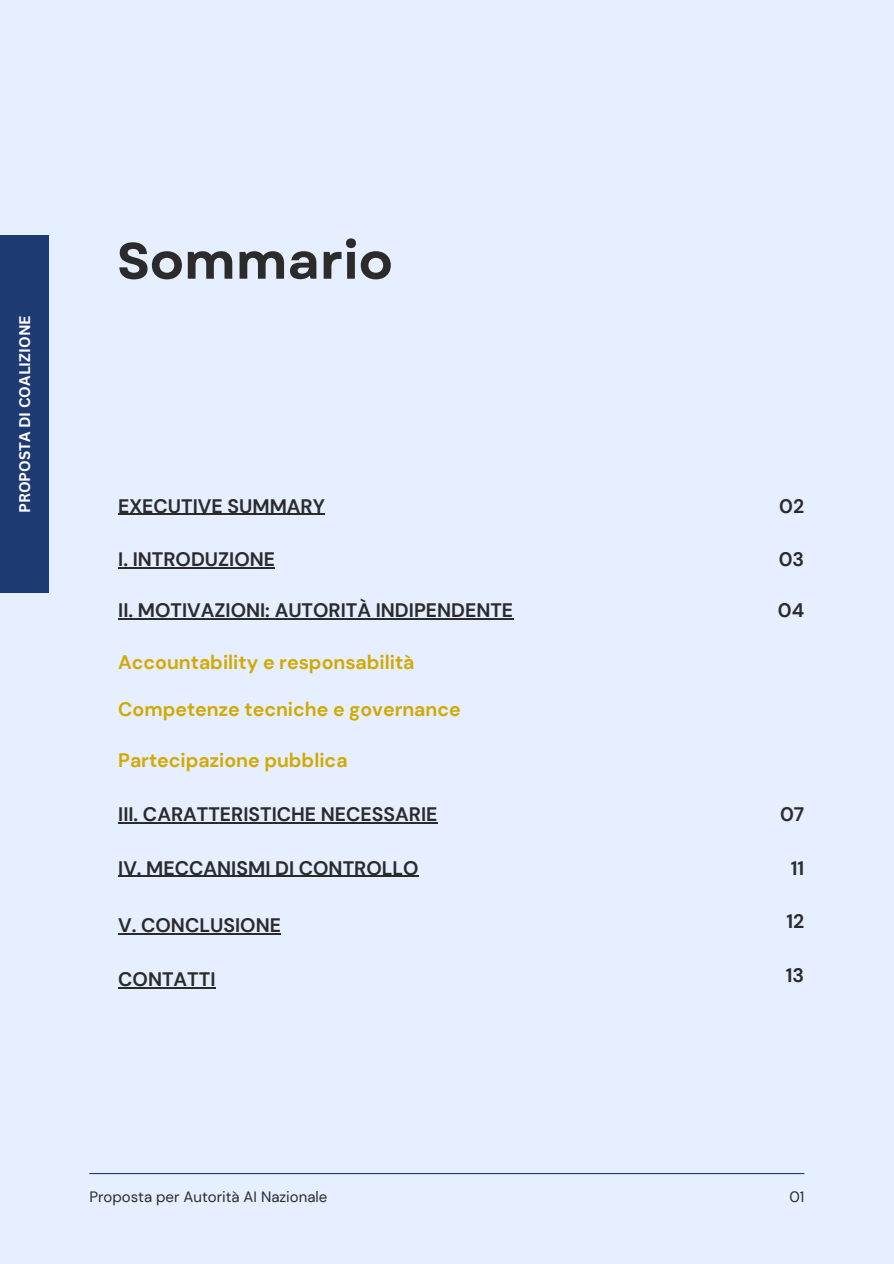
<style>
.page{position:relative;width:894px;height:1264px;background:#fff}
.page>*{position:absolute;margin:0;border:0;box-sizing:border-box;transform-origin:0 0}
.t1{font:700 51px "Garet";color:#2b2b2b}
.t2{font:700 19.5px "DM Sans";color:#2b2b2b}
.t3{font:700 19.5px "DM Sans";color:#d2a902}
.t4{font:15px "DM Sans";color:#2b2b2b}
.t5{font:700 15px "Canva Sans";color:#fff}
</style>
<div class="page">
<div style="left:0;top:0;width:893px;height:1263px;background:#e5efff"></div>
<hr style="left:89px;top:1172px;width:715px;height:2px;background:#1d3a72">
<hr style="left:118px;top:513px;width:207px;height:2px;background:#2b2b2b">
<hr style="left:118px;top:567px;width:157px;height:1px;background:#2b2b2b">
<hr style="left:118px;top:618px;width:395px;height:1px;background:#2b2b2b">
<hr style="left:118px;top:822px;width:319px;height:1px;background:#2b2b2b">
<hr style="left:118px;top:875px;width:300px;height:1px;background:#2b2b2b">
<hr style="left:118px;top:987px;width:97px;height:1px;background:#2b2b2b">
<hr style="left:118px;top:933px;width:163px;height:1px;background:#2b2b2b">
<div style="left:0;top:235px;width:49px;height:358px;background:#1d3a72"></div>
<p class="t5" style="left:14px;top:513px;width:199px;rotate:-90deg">PROPOSTA DI COALIZIONE</p>
<h2 class="t1" style="left:117px;top:224px;width:277px">Sommario</h2>
<h2 class="t2" style="left:118px;top:493px;width:208px">EXECUTIVE SUMMARY</h2>
<h2 class="t2" style="left:779px;top:493px;width:26px">02</h2>
<h3 class="t2" style="left:118px;top:546px;width:158px">I. INTRODUZIONE</h3>
<h3 class="t2" style="left:778px;top:546px;width:27px">03</h3>
<h3 class="t2" style="left:118px;top:598px;width:396px">II. MOTIVAZIONI: AUTORITÀ INDIPENDENTE</h3>
<h2 class="t2" style="left:777px;top:598px;width:28px">04</h2>
<h2 class="t3" style="left:118px;top:649px;width:298px">Accountability e responsabilità</h2>
<p class="t3" style="left:118px;top:696px;width:344px">Competenze tecniche e governance</p>
<p class="t3" style="left:118px;top:747px;width:231px">Partecipazione pubblica</p>
<h2 class="t2" style="left:118px;top:801px;width:321px">III. CARATTERISTICHE NECESSARIE</h2>
<h2 class="t2" style="left:779px;top:801px;width:26px">07</h2>
<p class="t2" style="left:118px;top:855px;width:302px">IV. MECCANISMI DI CONTROLLO</p>
<p class="t2" style="left:790px;top:855px;width:15px">11</p>
<p class="t2" style="left:118px;top:912px;width:164px">V. CONCLUSIONE</p>
<p class="t2" style="left:786px;top:909px;width:19px">12</p>
<p class="t2" style="left:118px;top:966px;width:99px">CONTATTI</p>
<p class="t2" style="left:785px;top:962px;width:20px">13</p>
<h4 class="t4" style="left:89px;top:1186px;width:239px">Proposta per Autorità AI Nazionale</h4>
<h1 class="t4" style="left:789px;top:1186px;width:16px">01</h1>
</div>
